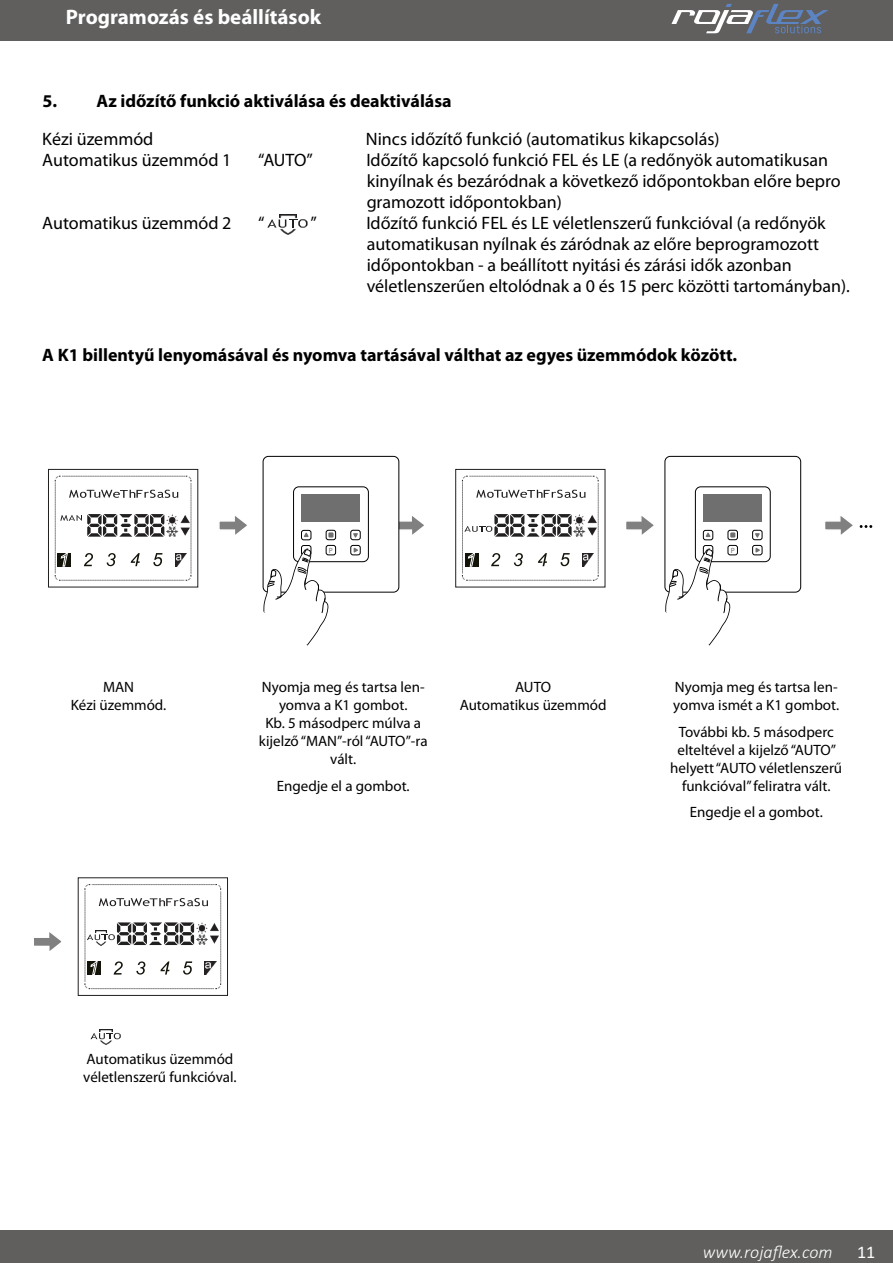
<style>
.page{position:relative;width:893px;height:1263px;background:#fff}
.page>*{position:absolute;margin:0;border:0;box-sizing:border-box;transform-origin:0 0}
.t1{font:700 21px "Myriad Pro";color:#fff}
.t2{font:18px/21px "Myriad Pro";color:#000}
.t3{font:700 18px "Myriad Pro";color:#000}
.t4{font:italic 300 18px "Calibri";color:#fff}
.t5{font:18px "Calibri";color:#fff}
.t6{font:15px/18px "Myriad Pro";color:#000;text-align:center}
.t7{font:7.65px "Myriad Pro";color:#706f6f}
</style>
<div class="page">
<div style="left:0;top:0;width:893px;height:41px;background:#605f5e"></div>
<div style="left:0;top:1230px;width:893px;height:33px;background:#605f5e"></div>
<svg style="left:671px;top:4px;width:158px;height:29px"></svg>
<svg style="left:219px;top:516px;width:28px;height:19px"></svg>
<svg style="left:399px;top:513px;width:25px;height:25px"></svg>
<svg style="left:626px;top:516px;width:28px;height:19px"></svg>
<div style="left:48px;top:469px;width:150px;height:118px;border:1px solid #221f1f"></div>
<svg style="left:55px;top:476px;width:137px;height:105px"></svg>
<div style="left:455px;top:469px;width:150px;height:118px;border:1px solid #221f1f"></div>
<svg style="left:462px;top:476px;width:137px;height:105px"></svg>
<svg style="left:825px;top:516px;width:47px;height:19px"></svg>
<svg style="left:34px;top:932px;width:28px;height:19px"></svg>
<div style="left:78px;top:877px;width:150px;height:119px;border:1px solid #221f1f"></div>
<svg style="left:85px;top:884px;width:136px;height:105px"></svg>
<img style="left:100px;top:1029px;width:12px;height:15px">
<svg style="left:91px;top:1033px;width:30px;height:6px"></svg>
<div style="left:263px;top:456px;width:136px;height:136px;border:1px solid #000;border-radius:5px"></div>
<div style="left:293px;top:487px;width:76px;height:75px;border:1px solid #000;border-radius:5px"></div>
<div style="left:351px;top:530px;width:9px;height:10px;border:1px solid #000;border-radius:2px"></div>
<svg style="left:353px;top:533px;width:5px;height:5px"></svg>
<div style="left:301px;top:530px;width:10px;height:10px;border:1px solid #000;border-radius:2px"></div>
<div style="left:326px;top:530px;width:10px;height:10px;border:1px solid #000;border-radius:2px"></div>
<div style="left:351px;top:545px;width:9px;height:10px;border:1px solid #000;border-radius:2px"></div>
<svg style="left:354px;top:548px;width:4px;height:5px"></svg>
<div style="left:326px;top:545px;width:10px;height:10px;border:1px solid #000;border-radius:2px"></div>
<div style="left:301px;top:494px;width:59px;height:28px;background:#706f6f"></div>
<svg style="left:263px;top:532px;width:71px;height:114px"></svg>
<div style="left:665px;top:456px;width:136px;height:136px;border:1px solid #000;border-radius:5px"></div>
<div style="left:695px;top:487px;width:75px;height:75px;border:1px solid #000;border-radius:5px"></div>
<div style="left:752px;top:530px;width:10px;height:10px;border:1px solid #000;border-radius:2px"></div>
<svg style="left:755px;top:533px;width:5px;height:5px"></svg>
<div style="left:703px;top:530px;width:10px;height:10px;border:1px solid #000;border-radius:2px"></div>
<div style="left:728px;top:530px;width:10px;height:10px;border:1px solid #000;border-radius:2px"></div>
<div style="left:752px;top:545px;width:10px;height:10px;border:1px solid #000;border-radius:2px"></div>
<svg style="left:755px;top:548px;width:5px;height:5px"></svg>
<div style="left:728px;top:545px;width:10px;height:10px;border:1px solid #000;border-radius:2px"></div>
<div style="left:703px;top:494px;width:59px;height:28px;background:#706f6f"></div>
<svg style="left:664px;top:532px;width:71px;height:114px"></svg>
<img style="left:280px;top:214px;width:16px;height:21px">
<svg style="left:267px;top:219px;width:41px;height:9px"></svg>
<p class="t1" style="left:66px;top:5px;width:257px">Programozás és beállítások</p>
<p class="t3" style="left:43px;top:91px;width:411px">5. Az időzítő funkció aktiválása és deaktiválása</p>
<p class="t2" style="left:42px;top:129px;width:113px">Kézi üzemmód</p>
<p class="t2" style="left:366px;top:129px;width:355px">Nincs időzítő funkció (automatikus kikapcsolás)</p>
<p class="t2" style="left:42px;top:150px;width:191px">Automatikus üzemmód 1</p>
<p class="t2" style="left:258px;top:150px;width:56px">“AUTO”</p>
<p class="t2" style="left:366px;top:150px;width:476px">Időzítő kapcsoló funkció FEL és LE (a redőnyök automatikusan kinyílnak és bezáródnak a következő időpontokban előre bepro gramozott időpontokban)</p>
<p class="t2" style="left:42px;top:213px;width:191px">Automatikus üzemmód 2</p>
<p class="t2" style="left:258px;top:213px;width:8px">“</p>
<p class="t2" style="left:310px;top:213px;width:8px">”</p>
<p class="t2" style="left:366px;top:213px;width:485px">Időzítő funkció FEL és LE véletlenszerű funkcióval (a redőnyök automatikusan nyílnak és záródnak az előre beprogramozott időpontokban - a beállított nyitási és zárási idők azonban véletlenszerűen eltolódnak a 0 és 15 perc közötti tartományban).</p>
<p class="t3" style="left:42px;top:345px;width:696px">A K1 billentyű lenyomásával és nyomva tartásával válthat az egyes üzemmódok között.</p>
<p class="t7" style="left:329px;top:545px;width:6px">P</p>
<p class="t7" style="left:731px;top:545px;width:6px">P</p>
<p class="t6" style="left:71px;top:678px;width:97px">MAN<br>Kézi üzemmód.</p>
<p class="t6" style="left:460px;top:678px;width:148px">AUTO<br>Automatikus üzemmód</p>
<p class="t6" style="left:673px;top:678px;width:168px;text-align:left">Nyomja meg és tartsa len&shy;yomva ismét a K1 gombot.</p>
<p class="t6" style="left:670px;top:723px;width:173px">További kb. 5 másodperc elteltével a kijelző “AUTO” helyett “AUTO véletlenszerű funkcióval” feliratra vált.</p>
<p class="t6" style="left:690px;top:803px;width:135px">Engedje el a gombot.</p>
<p class="t6" style="left:259px;top:678px;width:170px">Nyomja meg és tartsa len&shy;yomva a K1 gombot.<br>Kb. 5 másodperc múlva a kijelző “MAN”-ról “AUTO”-ra vált.</p>
<p class="t6" style="left:277px;top:777px;width:135px">Engedje el a gombot.</p>
<p class="t6" style="left:83px;top:1050px;width:155px;text-align:left">Automatikus üzemmód véletlenszerű funkcióval.</p>
<p class="t4" style="left:703px;top:1241px;width:131px">www.rojaflex.com</p>
<p class="t5" style="left:857px;top:1239px;width:20px">11</p>
</div>
